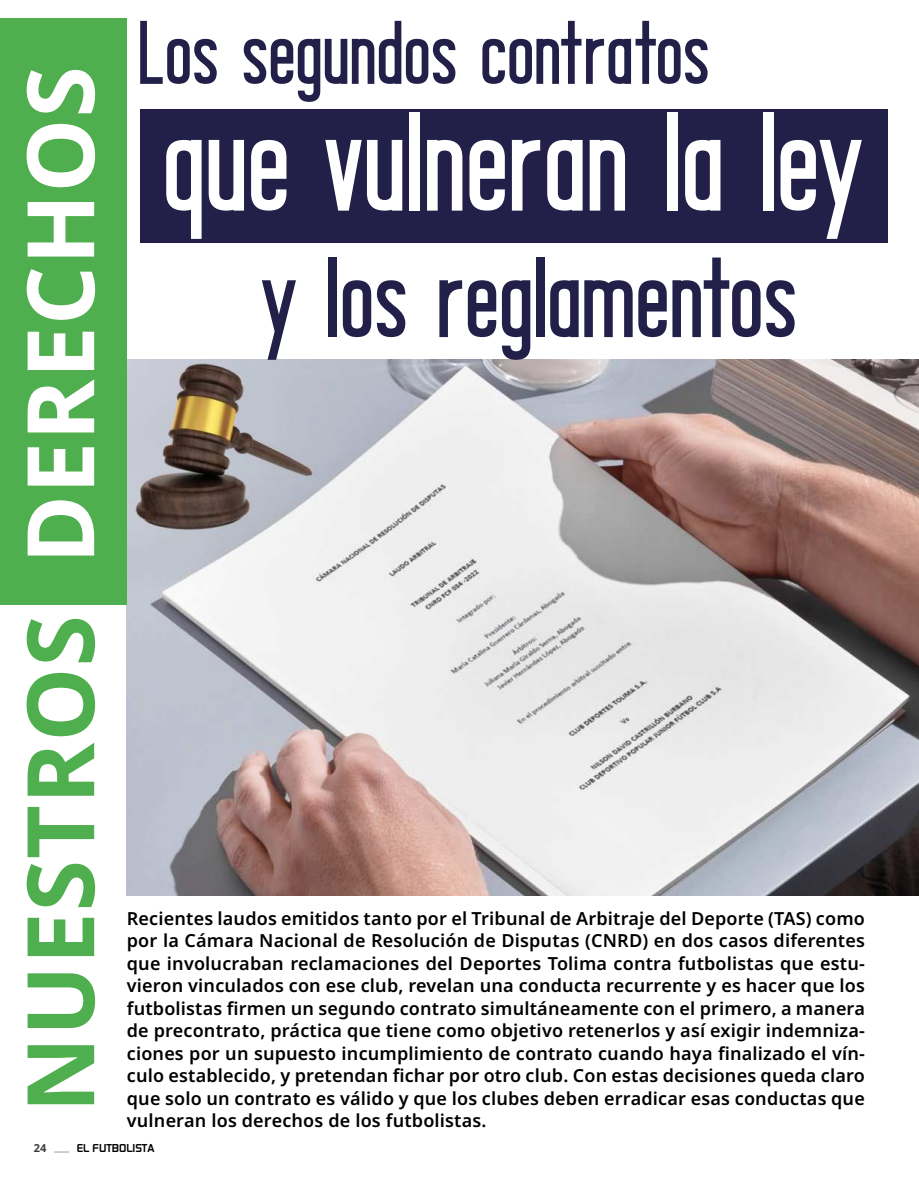
<style>
.page{position:relative;width:919px;height:1191px;background:#fff}
.page>*{position:absolute;margin:0;border:0;box-sizing:border-box;transform-origin:0 0}
.t1{font:144.75px "Shocking Headline";color:#fff}
.t2{font:116.4px "Shocking Headline";color:#222048}
.t3{font:700 93.15px "Noto Sans";letter-spacing:.01em;color:#4faf4f}
.t4{font:700 93.15px "Noto Sans";letter-spacing:.01em;color:#fff}
.t5{font:92.1px "Shocking Headline";color:#222048}
.t6{font:600 18px/22.5px "Noto Sans";letter-spacing:.01em;color:#000;text-align:justify}
.t7{font:700 11.1px "Noto Sans";color:#3c3c3b}
.t8{font:700 10.2px "Sol Pro";color:#000}
</style>
<div class="page">
<svg style="left:54px;top:1151px;width:15px;height:1px"></svg>
<img style="left:127px;top:359px;width:791px;height:536px">
<div style="left:0;top:18px;width:127px;height:587px;background:#4faf4f"></div>
<div style="left:140px;top:109px;width:747px;height:133px;background:#222048"></div>
<h3 class="t4" style="left:7px;top:564px;width:499px;rotate:-90deg">DERECHOS</h3>
<h3 class="t3" style="left:7px;top:1112px;width:499px;rotate:-90deg">NUESTROS</h3>
<h3 class="t5" style="left:140px;top:10px;width:573px">Los segundos contratos</h3>
<h1 class="t1" style="left:166px;top:94px;width:702px">que vulneran la ley</h1>
<h2 class="t2" style="left:264px;top:243px;width:537px">y los reglamentos</h2>
<p class="t6" style="left:127px;top:908px;width:739px">Recientes laudos emitidos tanto por el Tribunal de Arbitraje del Deporte (TAS) como por la Cámara Nacional de Resolución de Disputas (CNRD) en dos casos diferentes que involucraban reclamaciones del Deportes Tolima contra futbolistas que estu&shy;vieron vinculados con ese club, revelan una conducta recurrente y es hacer que los futbolistas 昀椀rmen un segundo contrato simultáneamente con el primero, a manera de precontrato, práctica que tiene como objetivo retenerlos y así exigir indemniza&shy;ciones por un supuesto incumplimiento de contrato cuando haya 昀椀nalizado el vín&shy;culo establecido, y pretendan 昀椀char por otro club. Con estas decisiones queda claro que solo un contrato es válido y que los clubes deben erradicar esas conductas que</p>
<p class="t6" style="left:127px;top:1109px;width:361px">vulneran los derechos de los futbolistas.</p>
<p class="t7" style="left:34px;top:1142px;width:14px">24</p>
<p class="t8" style="left:77px;top:1142px;width:79px">EL FUTBOLISTA</p>
</div>
